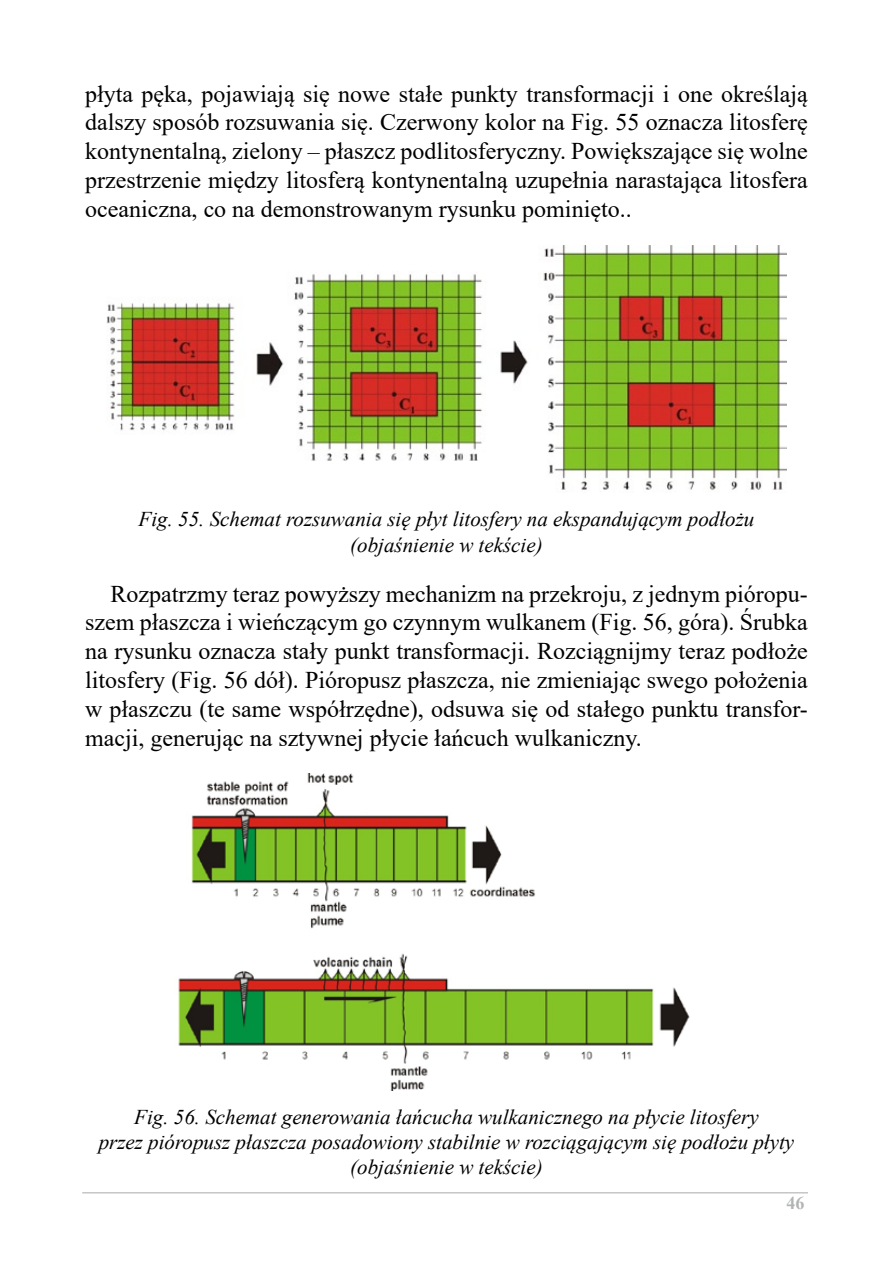
<style>
.page{position:relative;width:893px;height:1263px;background:#fff}
.page>*{position:absolute;margin:0;border:0;box-sizing:border-box;transform-origin:0 0}
.t1{font:24px/28.8px "Times New Roman";color:#000;text-align:justify}
.t2{font:italic 21px/25.2px "Times New Roman";color:#000;text-align:center}
.t3{font:700 18px "Times New Roman";color:#b1b3b4}
</style>
<div class="page">
<hr style="left:82px;top:1192px;width:726px;height:1px;background:#b1b3b4">
<img style="left:106px;top:245px;width:681px;height:248px">
<img style="left:178px;top:774px;width:512px;height:316px">
<p class="t1" style="left:85px;top:78px;width:724px">płyta pęka, pojawiają się nowe stałe punkty transformacji i one określają dalszy sposób rozsuwania się. Czerwony kolor na Fig. 55 oznacza litosferę kontynentalną, zielony – płaszcz podlitosferyczny. Powiększające się wolne przestrzenie między litosferą kontynentalną uzupełnia narastająca litosfera oceaniczna, co na demonstrowanym rysunku pominięto..</p>
<p class="t2" style="left:139px;top:506px;width:617px">Fig. 55. Schemat rozsuwania się płyt litosfery na ekspandującym podłożu (objaśnienie w tekście)</p>
<p class="t1" style="left:85px;top:578px;width:724px;text-indent:26px">Rozpatrzmy teraz powyższy mechanizm na przekroju, z jednym pióropu&shy;szem płaszcza i wieńczącym go czynnym wulkanem (Fig. 56, góra). Śrubka na rysunku oznacza stały punkt transformacji. Rozciągnijmy teraz podłoże litosfery (Fig. 56 dół). Pióropusz płaszcza, nie zmieniając swego położenia w płaszczu (te same współrzędne), odsuwa się od stałego punktu transfor&shy;macji, generując na sztywnej płycie łańcuch wulkaniczny.</p>
<p class="t2" style="left:99px;top:1104px;width:697px">Fig. 56. Schemat generowania łańcucha wulkanicznego na płycie litosfery<br>przez pióropusz płaszcza posadowiony stabilnie w rozciągającym się podłożu płyty (objaśnienie w tekście)</p>
<p class="t3" style="left:786px;top:1189px;width:19px">46</p>
</div>
